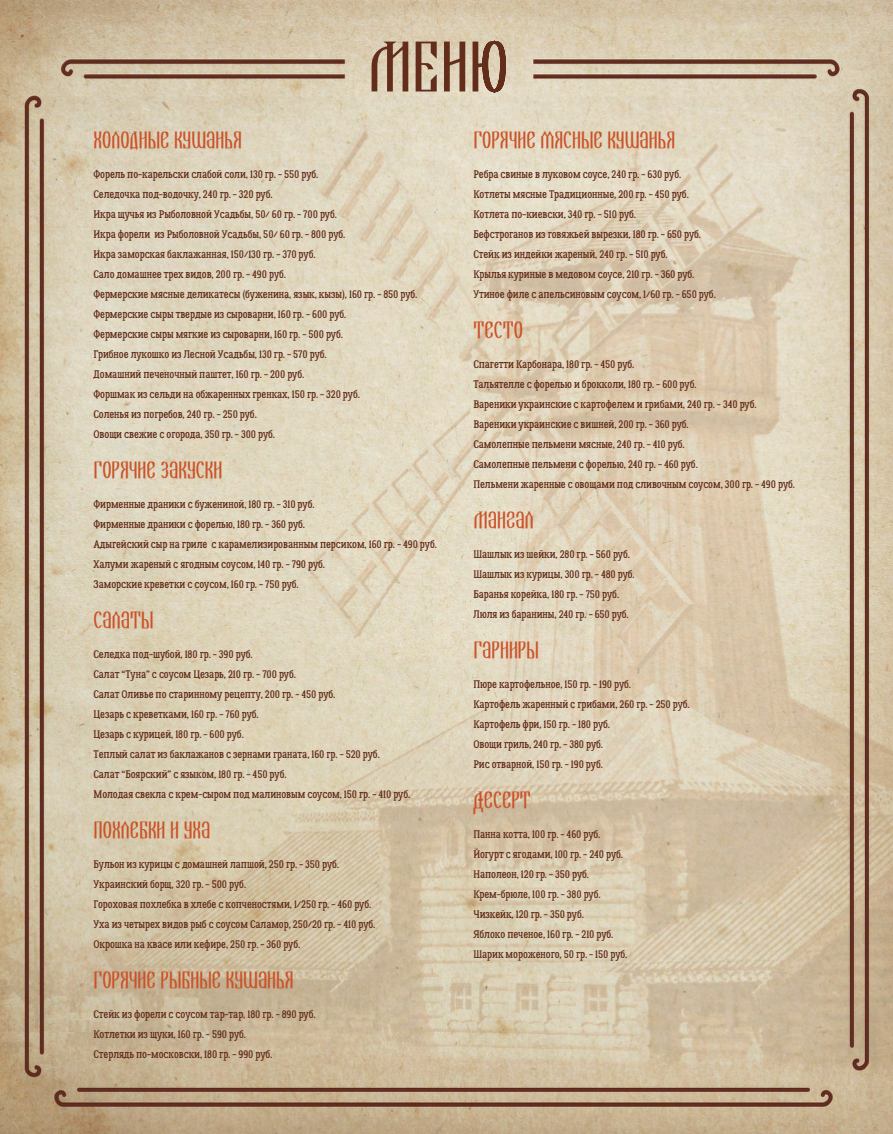
<style>
.page{position:relative;width:893px;height:1134px;background:#fff}
.page>*{position:absolute;margin:0;border:0;box-sizing:border-box;transform-origin:0 0}
.t1{font:73px "A La Russ";color:#622d1b}
.t2{font:24px "A La Russ";color:#cb5228}
.t3{font:11px/20px "Lumberjack";letter-spacing:-.01em;color:#622d1b}
</style>
<div class="page">
<img style="left:0;top:0;width:893px;height:1134px">
<h1 class="t1" style="left:368px;top:28px;width:142px">МЕНЮ</h1>
<h2 class="t2" style="left:94px;top:127px;width:150px">Холодные кушанья</h2>
<p class="t3" style="left:94px;top:164px;width:325px">Форель по-карельски слабой соли, 130 гр. - 550 руб.<br>Селедочка под-водочку, 240 гр. - 320 руб.<br>Икра щучья из Рыболовной Усадьбы, 50/ 60 гр. - 700 руб.<br>Икра форели из Рыболовной Усадьбы, 50/ 60 гр. - 800 руб.<br>Икра заморская баклажанная, 150/130 гр. - 370 руб.<br>Сало домашнее трех видов, 200 гр. - 490 руб.<br>Фермерские мясные деликатесы (буженина, язык, кызы), 160 гр. - 850 руб.<br>Фермерские сыры твердые из сыроварни, 160 гр. - 600 руб.<br>Фермерские сыры мягкие из сыроварни, 160 гр. - 500 руб.<br>Грибное лукошко из Лесной Усадьбы, 130 гр. - 570 руб.<br>Домашний печеночный паштет, 160 гр. - 200 руб.<br>Форшмак из сельди на обжаренных гренках, 150 гр. - 320 руб.<br>Соленья из погребов, 240 гр. - 250 руб.<br>Овощи свежие с огорода, 350 гр. - 300 руб.</p>
<h2 class="t2" style="left:94px;top:457px;width:130px">Горячие закуски</h2>
<p class="t3" style="left:94px;top:494px;width:345px">Фирменные драники с бужениной, 180 гр. - 310 руб.<br>Фирменные драники с форелью, 180 гр. - 360 руб.<br>Адыгейский сыр на гриле с карамелизированным персиком, 160 гр. - 490 руб.<br>Халуми жареный с ягодным соусом, 140 гр. - 790 руб.<br>Заморские креветки с соусом, 160 гр. - 750 руб.</p>
<h2 class="t2" style="left:94px;top:607px;width:62px">Салаты</h2>
<p class="t3" style="left:94px;top:644px;width:318px">Селедка под-шубой, 180 гр. - 390 руб.<br>Салат “Туна” с соусом Цезарь, 210 гр. - 700 руб.<br>Салат Оливье по старинному рецепту, 200 гр. - 450 руб.<br>Цезарь с креветками, 160 гр. - 760 руб.<br>Цезарь с курицей, 180 гр. - 600 руб.<br>Теплый салат из баклажанов с зернами граната, 160 гр. - 520 руб.<br>Салат “Боярский” с языком, 180 гр. - 450 руб.<br>Молодая свекла с крем-сыром под малиновым соусом, 150 гр. - 410 руб.</p>
<h2 class="t2" style="left:94px;top:817px;width:119px">Похлебки и уха</h2>
<p class="t3" style="left:94px;top:854px;width:283px">Бульон из курицы с домашней лапшой, 250 гр. - 350 руб.<br>Украинский борщ, 320 гр. - 500 руб.<br>Гороховая похлебка в хлебе с копченостями, 1/250 гр. - 460 руб.<br>Уха из четырех видов рыб с соусом Саламор, 250/20 гр. - 410 руб.<br>Окрошка на квасе или кефире, 250 гр. - 360 руб.</p>
<h2 class="t2" style="left:94px;top:967px;width:202px">Горячие рыбные кушанья</h2>
<p class="t3" style="left:94px;top:1004px;width:224px">Стейк из форели с соусом тар-тар, 180 гр. - 890 руб.<br>Котлетки из щуки, 160 гр. - 590 руб.<br>Стерлядь по-московски, 180 гр. - 990 руб.</p>
<h2 class="t2" style="left:473px;top:127px;width:203px">Горячие мясные кушанья</h2>
<p class="t3" style="left:473px;top:164px;width:244px">Ребра свиные в луковом соусе, 240 гр. - 630 руб.<br>Котлеты мясные Традиционные, 200 гр. - 450 руб.<br>Котлета по-киевски, 340 гр. - 510 руб.<br>Бефстроганов из говяжьей вырезки, 180 гр. - 650 руб.<br>Стейк из индейки жареный, 240 гр. - 510 руб.<br>Крылья куриные в медовом соусе, 210 гр. - 360 руб.<br>Утиное филе с апельсиновым соусом, 1/60 гр. - 650 руб.</p>
<h2 class="t2" style="left:473px;top:317px;width:51px">Тесто</h2>
<p class="t3" style="left:473px;top:354px;width:323px">Спагетти Карбонара, 180 гр. - 450 руб.<br>Тальятелле с форелью и брокколи, 180 гр. - 600 руб.<br>Вареники украинские с картофелем и грибами, 240 гр. - 340 руб.<br>Вареники украинские с вишней, 200 гр. - 360 руб.<br>Самолепные пельмени мясные, 240 гр. - 410 руб.<br>Самолепные пельмени с форелью, 240 гр. - 460 руб.<br>Пельмени жаренные с овощами под сливочным соусом, 300 гр. - 490 руб.</p>
<h2 class="t2" style="left:473px;top:507px;width:62px">Мангал</h2>
<p class="t3" style="left:473px;top:544px;width:163px">Шашлык из шейки, 280 гр. - 560 руб.<br>Шашлык из курицы, 300 гр. - 480 руб.<br>Баранья корейка, 180 гр. - 750 руб.<br>Люля из баранины, 240 гр. - 650 руб.</p>
<h2 class="t2" style="left:473px;top:637px;width:67px">Гарниры</h2>
<p class="t3" style="left:473px;top:674px;width:218px">Пюре картофельное, 150 гр. - 190 руб.<br>Картофель жаренный с грибами, 260 гр. - 250 руб.<br>Картофель фри, 150 гр. - 180 руб.<br>Овощи гриль, 240 гр. - 380 руб.<br>Рис отварной, 150 гр. - 190 руб.</p>
<h2 class="t2" style="left:473px;top:787px;width:59px">Десерт</h2>
<p class="t3" style="left:473px;top:824px;width:156px">Панна котта, 100 гр. - 460 руб.<br>Йогурт с ягодами, 100 гр. - 240 руб.<br>Наполеон, 120 гр. - 350 руб.<br>Крем-брюле, 100 гр. - 380 руб.<br>Чизкейк, 120 гр. - 350 руб.<br>Яблоко печеное, 160 гр. - 210 руб.<br>Шарик мороженого, 50 гр. - 150 руб.</p>
</div>
